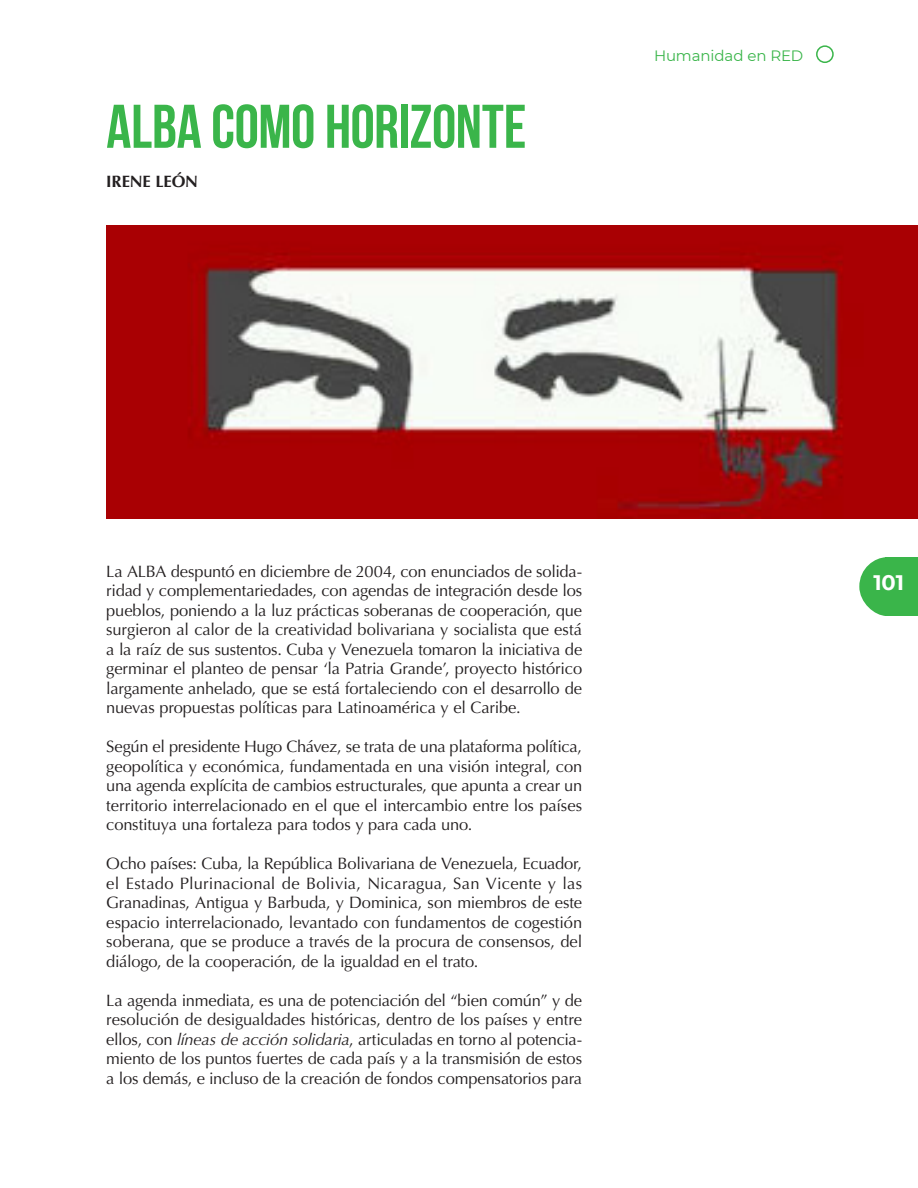
<style>
.page{position:relative;width:918px;height:1188px;background:#fff}
.page>*{position:absolute;margin:0;border:0;box-sizing:border-box;transform-origin:0 0}
.T_Articulos{font:700 61.5px "Bebas Neue";letter-spacing:-.005em;color:#3ab54a}
.t1{font:700 21px "Montserrat";color:#fff}
.cuerpo_txt{font:16.5px/19.5px "Optima";letter-spacing:-.01em;color:#231f20;text-align:justify}
.autores{font:700 16.5px "Optima";letter-spacing:-.01em;color:#231f20}
.t2{font:15px "Montserrat";letter-spacing:-.005em;color:#3ab54a}
.s1{font-style:italic}
</style>
<div class="page">
<div style="left:816px;top:45px;width:18px;height:18px;border:2px solid #3ab54a;border-radius:50%"></div>
<div style="left:885px;top:557px;width:33px;height:59px;background:#3ab54a"></div>
<svg style="left:859px;top:557px;width:26px;height:59px"></svg>
<img style="left:106px;top:226px;width:812px;height:292px">
<p class="T_Articulos" style="left:106px;top:93px;width:422px">ALBA COMO HORIZONTE</p>
<p class="autores" style="left:106px;top:172px;width:93px">IRENE LEÓN</p>
<p class="t2" style="left:654px;top:45px;width:151px">Humanidad en RED</p>
<p class="cuerpo_txt" style="left:106px;top:562px;width:478px">La ALBA despuntó en diciembre de 2004, con enunciados de solida&shy;ridad y complementariedades, con agendas de integración desde los pueblos, poniendo a la luz prácticas soberanas de cooperación, que surgieron al calor de la creatividad bolivariana y socialista que está a la raíz de sus sustentos. Cuba y Venezuela tomaron la iniciativa de germinar el planteo de pensar ‘la Patria Grande’, proyecto histórico largamente anhelado, que se está fortaleciendo con el desarrollo de nuevas propuestas políticas para Latinoamérica y el Caribe.</p>
<p class="cuerpo_txt" style="left:106px;top:737px;width:477px">Según el presidente Hugo Chávez, se trata de una plataforma política, geopolítica y económica, fundamentada en una visión integral, con una agenda explícita de cambios estructurales, que apunta a crear un territorio interrelacionado en el que el intercambio entre los países constituya una fortaleza para todos y para cada uno.</p>
<p class="cuerpo_txt" style="left:106px;top:854px;width:477px">Ocho países: Cuba, la República Bolivariana de Venezuela, Ecuador, el Estado Plurinacional de Bolivia, Nicaragua, San Vicente y las Granadinas, Antigua y Barbuda, y Dominica, son miembros de este espacio interrelacionado, levantado con fundamentos de cogestión soberana, que se produce a través de la procura de consensos, del diálogo, de la cooperación, de la igualdad en el trato.</p>
<p class="cuerpo_txt" style="left:106px;top:991px;width:477px">La agenda inmediata, es una de potenciación del “bien común” y de resolución de desigualdades históricas, dentro de los países y entre ellos, con <span class="s1">líneas de acción solidaria</span>, articuladas en torno al potencia&shy;miento de los puntos fuertes de cada país y a la transmisión de estos a los demás, e incluso de la creación de fondos compensatorios para</p>
<p class="t1" style="left:873px;top:568px;width:32px">101</p>
</div>
